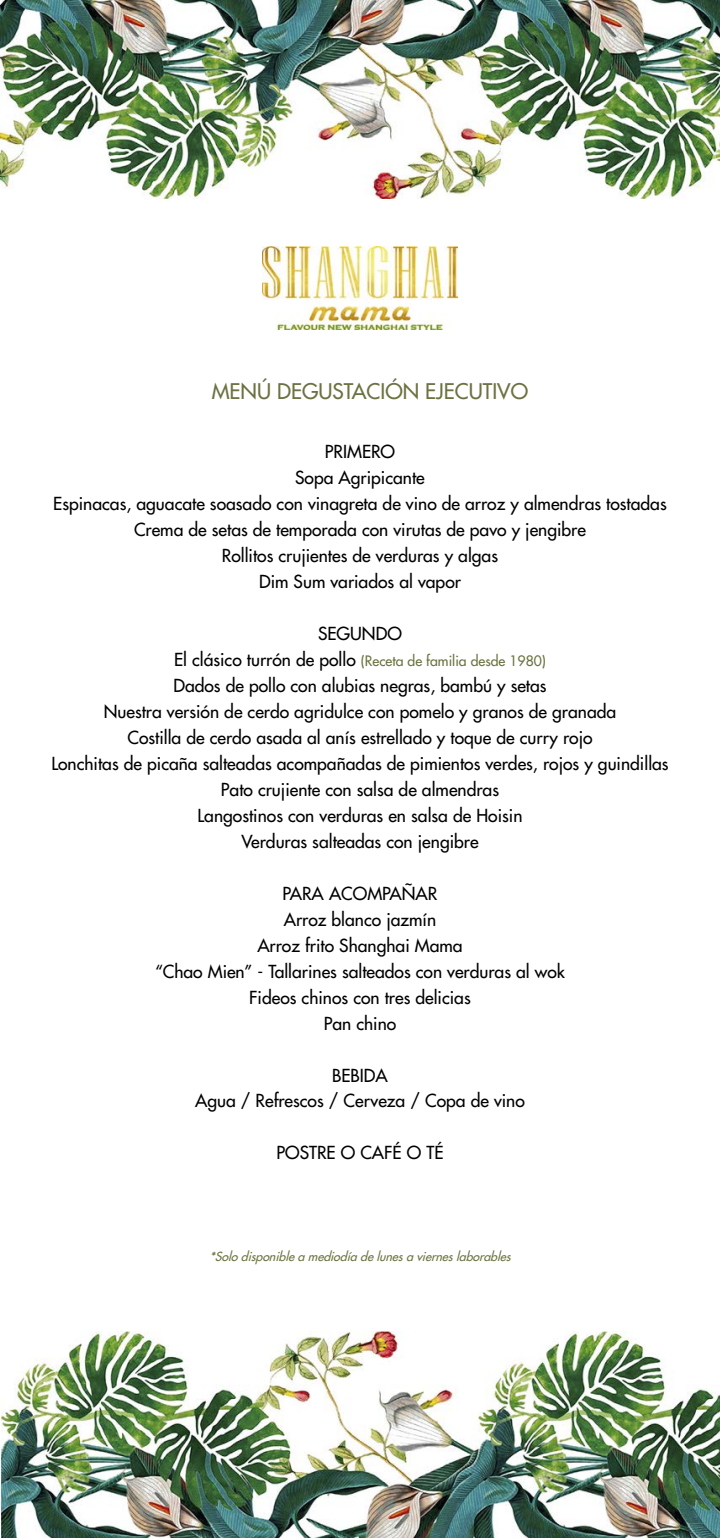
<style>
.page{position:relative;width:720px;height:1538px;background:#fff}
.page>*{position:absolute;margin:0;border:0;box-sizing:border-box;transform-origin:0 0}
.t1{font:500 21px "Futura Std";color:#6c7242}
.t2{font:500 17.5px "Futura Std";color:#000001}
.t3{font:500 14px "Futura Std";color:#6c7340}
.t4{font:italic 500 12.25px "Futura Std";color:#6c733f}
.s1{font-size:17.5px;color:#000001}
</style>
<div class="page">
<img style="left:0;top:0;width:719px;height:198px">
<img style="left:1px;top:1331px;width:718px;height:207px">
<img style="left:263px;top:246px;width:194px;height:84px">
<p class="t1" style="left:212px;top:378px;width:318px">MENÚ DEGUSTACIÓN EJECUTIVO</p>
<p class="t2" style="left:325px;top:441px;width:72px">PRIMERO</p>
<p class="t2" style="left:295px;top:467px;width:131px">Sopa Agripicante</p>
<p class="t2" style="left:53px;top:493px;width:614px">Espinacas, aguacate soasado con vinagreta de vino de arroz y almendras tostadas</p>
<p class="t2" style="left:134px;top:519px;width:453px">Crema de setas de temporada con virutas de pavo y jengibre</p>
<p class="t2" style="left:222px;top:545px;width:277px">Rollitos crujientes de verduras y algas</p>
<p class="t2" style="left:259px;top:571px;width:203px">Dim Sum variados al vapor</p>
<p class="t2" style="left:318px;top:623px;width:85px">SEGUNDO</p>
<p class="t3" style="left:174px;top:652px;width:373px"><span class="s1">El clásico turrón de pollo</span> (Receta de familia desde 1980)</p>
<p class="t2" style="left:173px;top:675px;width:374px">Dados de pollo con alubias negras, bambú y setas</p>
<p class="t2" style="left:104px;top:701px;width:513px">Nuestra versión de cerdo agridulce con pomelo y granos de granada</p>
<p class="t2" style="left:127px;top:727px;width:466px">Costilla de cerdo asada al anís estrellado y toque de curry rojo</p>
<p class="t2" style="left:51px;top:753px;width:618px">Lonchitas de picaña salteadas acompañadas de pimientos verdes, rojos y guindillas</p>
<p class="t2" style="left:221px;top:778px;width:279px">Pato crujiente con salsa de almendras</p>
<p class="t2" style="left:197px;top:804px;width:326px">Langostinos con verduras en salsa de Hoisin</p>
<p class="t2" style="left:241px;top:830px;width:238px">Verduras salteadas con jengibre</p>
<p class="t2" style="left:282px;top:882px;width:156px">PARA ACOMPAÑAR</p>
<p class="t2" style="left:283px;top:908px;width:154px">Arroz blanco jazmín</p>
<p class="t2" style="left:257px;top:934px;width:207px">Arroz frito Shanghai Mama</p>
<p class="t2" style="left:155px;top:960px;width:411px">“Chao Mien” - Tallarines salteados con verduras al wok</p>
<p class="t2" style="left:249px;top:986px;width:223px">Fideos chinos con tres delicias</p>
<p class="t2" style="left:323px;top:1012px;width:74px">Pan chino</p>
<p class="t2" style="left:332px;top:1064px;width:57px">BEBIDA</p>
<p class="t2" style="left:195px;top:1090px;width:331px">Agua / Refrescos / Cerveza / Copa de vino</p>
<p class="t2" style="left:276px;top:1142px;width:168px">POSTRE O CAFÉ O TÉ</p>
<p class="t4" style="left:209px;top:1248px;width:306px">*Solodisponibleamediodíadelunesavierneslaborables</p>
</div>
